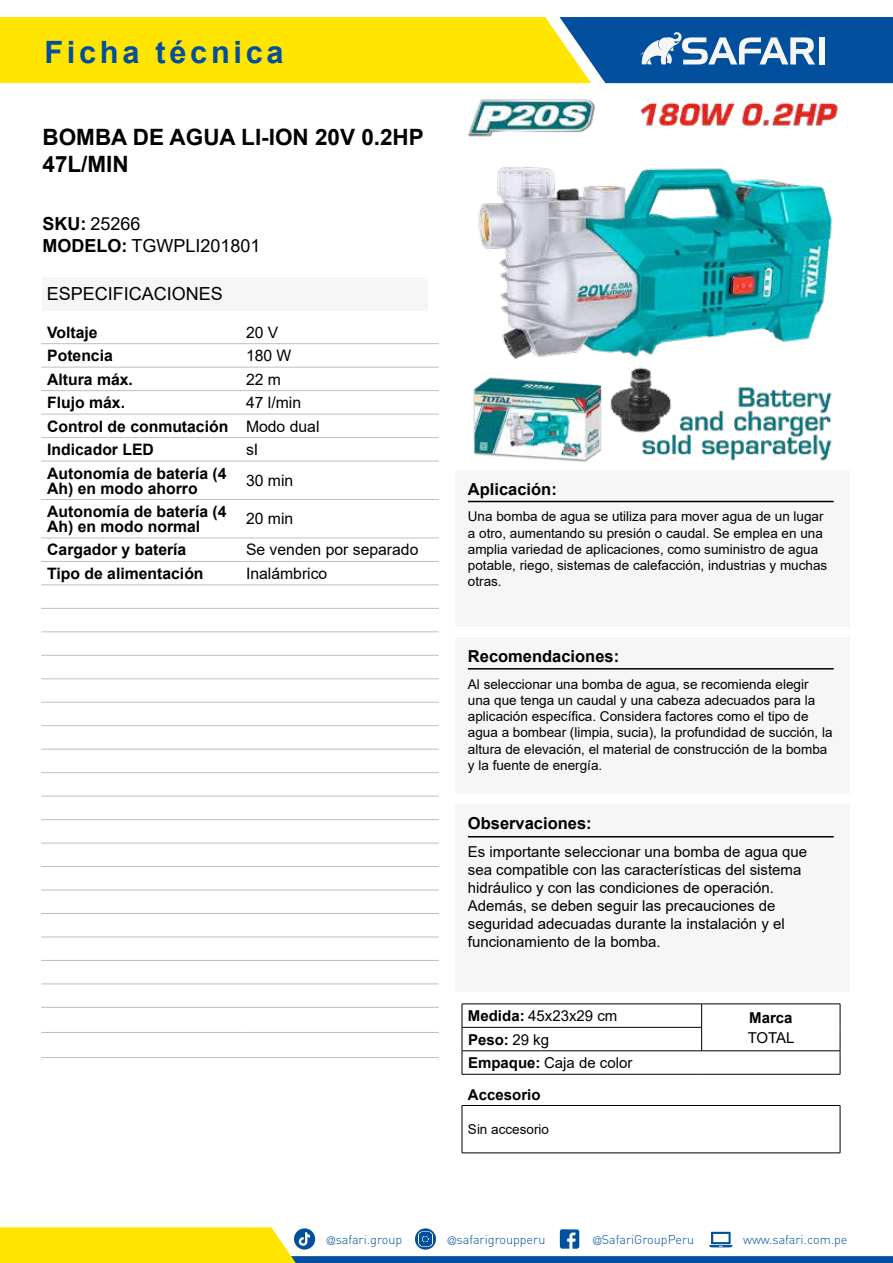
<style>
.page{position:relative;width:893px;height:1263px;background:#fff}
.page>*{position:absolute;margin:0;border:0;box-sizing:border-box;transform-origin:0 0}
.t1{font:700 30.75px "Arial";letter-spacing:.12em;color:#02509d}
.t2{font:700 22.5px/27px "Arial";color:#000}
.t3{font:18px/21.9px "Arial";color:#000}
.t4{font:700 16.5px "Arial";color:#000}
.t5{font:700 15.75px/23.4px "Arial";color:#000}
.t6{font:15.75px "Arial";color:#000}
.t7{font:15px/18px "Arial";color:#000}
.t8{font:700 15px "Arial";color:#000}
.t9{font:13.5px/16.2px "Arial";color:#000}
.t10{font:300 12.6px "DIN";color:#02509d}
.s1{font-weight:700}
.s2{font-weight:400}
.s3{font-family:"Helvetica LT Std";font-stretch:condensed;font-size:11.25px}
</style>
<div class="page">
<svg style="left:0;top:1227px;width:893px;height:36px"></svg>
<svg style="left:0;top:17px;width:893px;height:66px;background:#b1b83e"></svg>
<div style="left:819px;top:37px;width:6px;height:27px;background:#f6f6f6"></div>
<div style="left:455px;top:470px;width:395px;height:157px;background:#f6f6f6"></div>
<hr style="left:468px;top:501px;width:366px;height:1px;background:#000">
<div style="left:455px;top:638px;width:395px;height:156px;background:#f6f6f6"></div>
<hr style="left:468px;top:668px;width:366px;height:1px;background:#000">
<div style="left:455px;top:805px;width:395px;height:187px;background:#f6f6f6"></div>
<hr style="left:468px;top:836px;width:366px;height:1px;background:#000">
<hr style="left:462px;top:1105px;width:378px;height:1px;background:#000">
<hr style="left:462px;top:1106px;width:1px;height:47px;background:#000">
<hr style="left:840px;top:1106px;width:1px;height:47px;background:#000">
<hr style="left:462px;top:1152px;width:378px;height:1px;background:#000">
<hr style="left:41px;top:343px;width:199px;height:1px;background:#bfbfbf">
<hr style="left:240px;top:343px;width:199px;height:1px;background:#bfbfbf">
<hr style="left:41px;top:1057px;width:199px;height:1px;background:#bfbfbf">
<hr style="left:240px;top:1057px;width:199px;height:1px;background:#bfbfbf">
<hr style="left:41px;top:367px;width:199px;height:1px;background:#bfbfbf">
<hr style="left:240px;top:367px;width:199px;height:1px;background:#bfbfbf">
<hr style="left:41px;top:390px;width:199px;height:1px;background:#bfbfbf">
<hr style="left:240px;top:390px;width:199px;height:1px;background:#bfbfbf">
<hr style="left:41px;top:414px;width:199px;height:1px;background:#bfbfbf">
<hr style="left:240px;top:414px;width:199px;height:1px;background:#bfbfbf">
<hr style="left:41px;top:437px;width:199px;height:1px;background:#bfbfbf">
<hr style="left:240px;top:437px;width:199px;height:1px;background:#bfbfbf">
<hr style="left:41px;top:461px;width:199px;height:1px;background:#bfbfbf">
<hr style="left:240px;top:461px;width:199px;height:1px;background:#bfbfbf">
<hr style="left:41px;top:499px;width:199px;height:1px;background:#bfbfbf">
<hr style="left:240px;top:499px;width:199px;height:1px;background:#bfbfbf">
<hr style="left:41px;top:538px;width:199px;height:1px;background:#bfbfbf">
<hr style="left:240px;top:538px;width:199px;height:1px;background:#bfbfbf">
<hr style="left:41px;top:561px;width:199px;height:1px;background:#bfbfbf">
<hr style="left:240px;top:561px;width:199px;height:1px;background:#bfbfbf">
<hr style="left:41px;top:585px;width:199px;height:1px;background:#bfbfbf">
<hr style="left:240px;top:585px;width:199px;height:1px;background:#bfbfbf">
<hr style="left:41px;top:608px;width:199px;height:1px;background:#bfbfbf">
<hr style="left:240px;top:608px;width:199px;height:1px;background:#bfbfbf">
<hr style="left:41px;top:632px;width:199px;height:1px;background:#bfbfbf">
<hr style="left:240px;top:632px;width:199px;height:1px;background:#bfbfbf">
<hr style="left:41px;top:655px;width:199px;height:1px;background:#bfbfbf">
<hr style="left:240px;top:655px;width:199px;height:1px;background:#bfbfbf">
<hr style="left:41px;top:678px;width:199px;height:1px;background:#bfbfbf">
<hr style="left:240px;top:678px;width:199px;height:1px;background:#bfbfbf">
<hr style="left:41px;top:702px;width:199px;height:1px;background:#bfbfbf">
<hr style="left:240px;top:702px;width:199px;height:1px;background:#bfbfbf">
<hr style="left:41px;top:725px;width:199px;height:1px;background:#bfbfbf">
<hr style="left:240px;top:725px;width:199px;height:1px;background:#bfbfbf">
<hr style="left:41px;top:749px;width:199px;height:1px;background:#bfbfbf">
<hr style="left:240px;top:749px;width:199px;height:1px;background:#bfbfbf">
<hr style="left:41px;top:772px;width:199px;height:1px;background:#bfbfbf">
<hr style="left:240px;top:772px;width:199px;height:1px;background:#bfbfbf">
<hr style="left:41px;top:796px;width:199px;height:1px;background:#bfbfbf">
<hr style="left:240px;top:796px;width:199px;height:1px;background:#bfbfbf">
<hr style="left:41px;top:819px;width:199px;height:1px;background:#bfbfbf">
<hr style="left:240px;top:819px;width:199px;height:1px;background:#bfbfbf">
<hr style="left:41px;top:843px;width:199px;height:1px;background:#bfbfbf">
<hr style="left:240px;top:843px;width:199px;height:1px;background:#bfbfbf">
<hr style="left:41px;top:866px;width:199px;height:1px;background:#bfbfbf">
<hr style="left:240px;top:866px;width:199px;height:1px;background:#bfbfbf">
<hr style="left:41px;top:890px;width:199px;height:1px;background:#bfbfbf">
<hr style="left:240px;top:890px;width:199px;height:1px;background:#bfbfbf">
<hr style="left:41px;top:913px;width:199px;height:1px;background:#bfbfbf">
<hr style="left:240px;top:913px;width:199px;height:1px;background:#bfbfbf">
<hr style="left:41px;top:937px;width:199px;height:1px;background:#bfbfbf">
<hr style="left:240px;top:937px;width:199px;height:1px;background:#bfbfbf">
<hr style="left:41px;top:960px;width:199px;height:1px;background:#bfbfbf">
<hr style="left:240px;top:960px;width:199px;height:1px;background:#bfbfbf">
<hr style="left:41px;top:984px;width:199px;height:1px;background:#bfbfbf">
<hr style="left:240px;top:984px;width:199px;height:1px;background:#bfbfbf">
<hr style="left:41px;top:1007px;width:199px;height:1px;background:#bfbfbf">
<hr style="left:240px;top:1007px;width:199px;height:1px;background:#bfbfbf">
<hr style="left:41px;top:1032px;width:199px;height:1px;background:#bfbfbf">
<hr style="left:240px;top:1032px;width:199px;height:1px;background:#bfbfbf">
<img style="left:468px;top:99px;width:370px;height:363px">
<div style="left:43px;top:277px;width:385px;height:33px;background:#f6f6f6"></div>
<hr style="left:462px;top:1027px;width:239px;height:1px;background:#000">
<hr style="left:462px;top:1050px;width:240px;height:1px;background:#000">
<hr style="left:702px;top:1050px;width:138px;height:1px;background:#000">
<hr style="left:462px;top:1004px;width:240px;height:1px;background:#000">
<hr style="left:702px;top:1004px;width:138px;height:1px;background:#000">
<svg style="left:701px;top:1004px;width:1px;height:47px"></svg>
<svg style="left:462px;top:1004px;width:1px;height:70px"></svg>
<svg style="left:840px;top:1004px;width:1px;height:70px"></svg>
<hr style="left:462px;top:1074px;width:240px;height:1px;background:#000">
<hr style="left:702px;top:1074px;width:138px;height:1px;background:#000">
<h1 class="t1" style="left:44px;top:34px;width:241px">Ficha técnica</h1>
<h2 class="t2" style="left:43px;top:126px;width:383px">BOMBA DE AGUA LI-ION 20V 0.2HP<br>47L/MIN</h2>
<h3 class="t3" style="left:43px;top:213px;width:220px"><span class="s1">SKU:</span> 25266<br><span class="s1">MODELO:</span> TGWPLI201801</h3>
<h3 class="t3" style="left:47px;top:282px;width:178px">ESPECIFICACIONES</h3>
<p class="t5" style="left:47px;top:322px;width:52px">Voltaje</p>
<p class="t6" style="left:246px;top:326px;width:34px">20 V</p>
<p class="t5" style="left:47px;top:345px;width:67px">Potencia</p>
<p class="t6" style="left:246px;top:350px;width:47px">180 W</p>
<p class="t5" style="left:47px;top:369px;width:87px">Altura máx.</p>
<p class="t6" style="left:246px;top:373px;width:37px">22 m</p>
<p class="t5" style="left:47px;top:392px;width:79px">Flujo máx.</p>
<p class="t5" style="left:47px;top:392px;width:274px;text-indent:199px"><span class="s2">47 l/min<br></span>Control de conmutación <span class="s2">Modo dual<br></span>Indicador LED</p>
<p class="t6" style="left:246px;top:444px;width:14px">sI</p>
<p class="t5" style="left:47px;top:467px;width:181px;line-height:15px">Autonomía de batería (4<br>Ah) en modo ahorro</p>
<p class="t6" style="left:246px;top:474px;width:49px">30 min</p>
<p class="t5" style="left:47px;top:505px;width:181px;line-height:15px">Autonomía de batería (4<br>Ah) en modo normal</p>
<p class="t6" style="left:246px;top:513px;width:49px">20 min</p>
<p class="t5" style="left:47px;top:540px;width:141px">Cargador y batería</p>
<p class="t6" style="left:246px;top:544px;width:174px">Se venden por separado</p>
<p class="t5" style="left:47px;top:563px;width:158px">Tipo de alimentación</p>
<p class="t6" style="left:246px;top:567px;width:83px">Inalámbrico</p>
<p class="t4" style="left:468px;top:483px;width:90px">Aplicación:</p>
<p class="t9" style="left:468px;top:510px;width:361px">Una bomba de agua se utiliza para mover agua de un lugar a otro, aumentando su presión o caudal. Se emplea en una amplia variedad de aplicaciones, como suministro de agua potable, riego, sistemas de calefacción, industrias y muchas otras.</p>
<p class="t4" style="left:468px;top:650px;width:153px">Recomendaciones:</p>
<p class="t9" style="left:468px;top:677px;width:366px">Al seleccionar una bomba de agua, se recomienda elegir una que tenga un caudal y una cabeza adecuados para la aplicación específica. Considera factores como el tipo de agua a bombear (limpia, sucia), la profundidad de succión, la altura de elevación, el material de construcción de la bomba y la fuente de energía.</p>
<p class="t4" style="left:468px;top:817px;width:125px">Observaciones:</p>
<p class="t7" style="left:468px;top:844px;width:341px">Es importante seleccionar una bomba de agua que sea compatible con las características del sistema hidráulico y con las condiciones de operación.<br>Además, se deben seguir las precauciones de seguridad adecuadas durante la instalación y el funcionamiento de la bomba.</p>
<p class="t7" style="left:468px;top:1008px;width:151px"><span class="s1">Medida:</span> 45x23x29 cm</p>
<p class="t8" style="left:749px;top:1012px;width:45px">Marca</p>
<p class="t8" style="left:468px;top:1034px;width:83px">Peso: <span class="s2">29 kg</span></p>
<p class="t7" style="left:748px;top:1030px;width:48px">TOTAL</p>
<p class="t7" style="left:468px;top:1054px;width:166px"><span class="s1">Empaque:</span> Caja de color</p>
<p class="t8" style="left:468px;top:1088px;width:74px">Accesorio</p>
<p class="t9" style="left:468px;top:1122px;width:83px">Sin accesorio</p>
<p class="t10" style="left:327px;top:1234px;width:77px"><span class="s3">@</span>safari.group</p>
<p class="t10" style="left:448px;top:1234px;width:99px"><span class="s3">@</span>safarigroupperu</p>
<p class="t10" style="left:593px;top:1234px;width:103px"><span class="s3">@</span>SafariGroupPeru</p>
<p class="t10" style="left:743px;top:1234px;width:106px">www.safari.com.pe</p>
</div>
